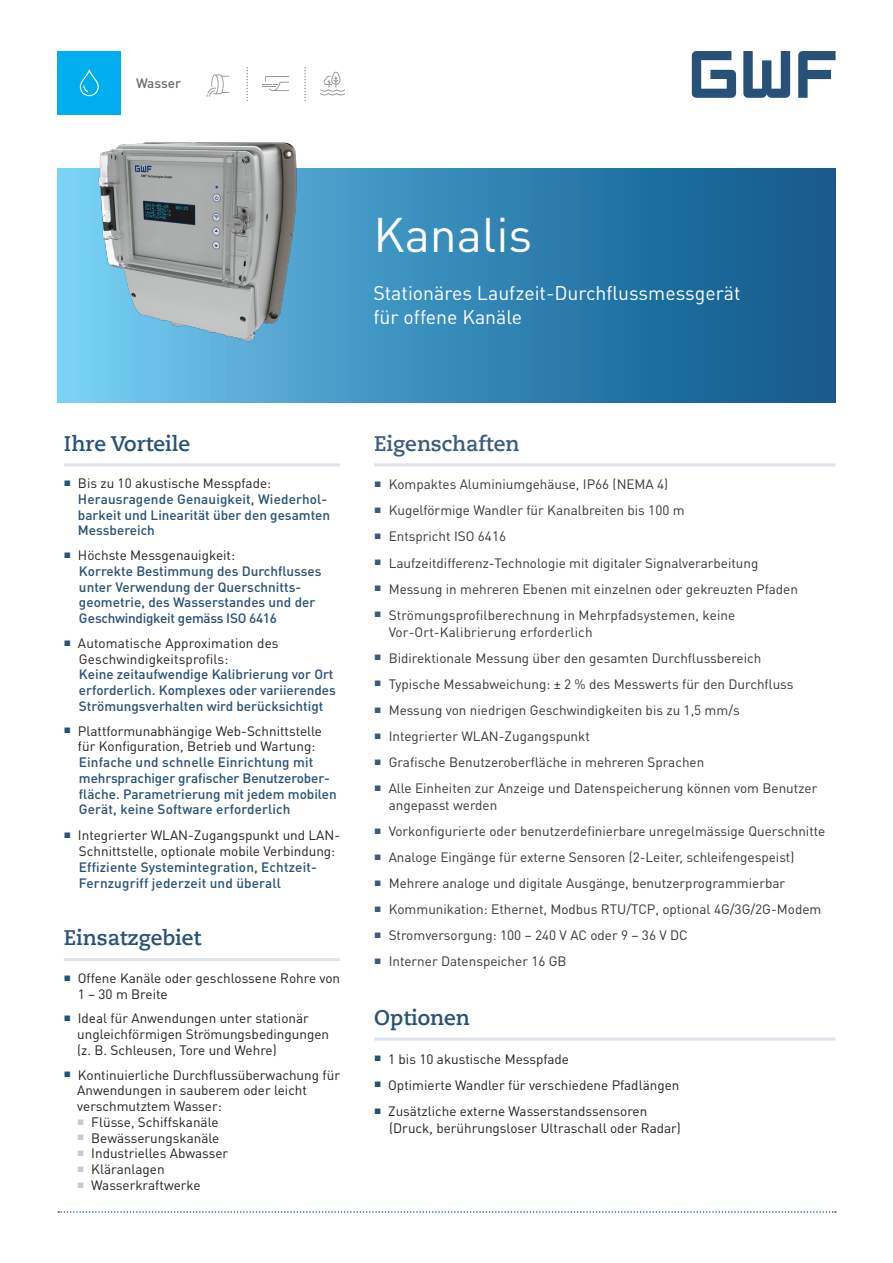
<style>
.page{position:relative;width:893px;height:1263px;background:#fff}
.page>*{position:absolute;margin:0;border:0;box-sizing:border-box;transform-origin:0 0}
.t1{font:48px "DIN Pro";color:#fff}
.Titel_Linie-unten{font:700 21px "Caecilia Com 75";color:#275177}
.t2{font:700 21px "Caecilia Com 75";color:#3c5b7d}
.t3{font:19.5px/24px "DIN Pro";color:#fff}
.t4{font:13.5px/17.1px "DIN Pro";color:#373535}
.Grundtext{font:13.5px/15.8px "DIN Pro";color:#231f20}
.Grundtext-2{font:500 13.5px/15.8px "DIN Pro";color:#275177}
.t5{font:500 13.5px "DIN Pro";color:#6c6d70}
.s1{font-weight:400;color:#231f20}
</style>
<div class="page">
<svg style="left:57px;top:169px;width:779px;height:234px;background:#2f7fae"></svg>
<svg style="left:692px;top:51px;width:144px;height:47px"></svg>
<svg style="left:207px;top:75px;width:22px;height:22px"></svg>
<img style="left:57px;top:142px;width:307px;height:204px">
<svg style="left:58px;top:1211px;width:778px;height:2px"></svg>
<div style="left:57px;top:51px;width:64px;height:64px;background:#00aeef"></div>
<svg style="left:246px;top:67px;width:2px;height:34px"></svg>
<svg style="left:304px;top:67px;width:2px;height:34px"></svg>
<svg style="left:320px;top:72px;width:25px;height:23px"></svg>
<svg style="left:262px;top:76px;width:27px;height:15px"></svg>
<svg style="left:80px;top:70px;width:19px;height:26px"></svg>
<hr style="left:64px;top:958px;width:276px;height:3px;background:#e1e3eb">
<hr style="left:374px;top:463px;width:462px;height:3px;background:#e1e3eb">
<hr style="left:64px;top:463px;width:276px;height:3px;background:#e1e3eb">
<hr style="left:374px;top:1037px;width:462px;height:3px;background:#e1e3eb">
<p class="t5" style="left:136px;top:74px;width:46px">Wasser</p>
<p class="t1" style="left:373px;top:202px;width:160px">Kanalis</p>
<p class="t3" style="left:373px;top:280px;width:368px">Stationäres Laufzeit-Durchflussmessgerät für offene Kanäle</p>
<p class="Titel_Linie-unten" style="left:64px;top:429px;width:128px">Ihre Vorteile</p>
<p class="Grundtext-2" style="left:78px;top:475px;width:254px;text-indent:-14px"><sup>■</sup> <span class="s1">Bis zu 10 akustische Messpfade:<br></span>Herausragende Genauigkeit, Wiederhol&shy;barkeit und Linearität über den gesamten<br>Messbereich</p>
<p class="Grundtext-2" style="left:79px;top:547px;width:244px;text-indent:-15px"><sup>■</sup> <span class="s1">Höchste Messgenauigkeit:<br></span>Korrekte Bestimmung des Durchflusses</p>
<p class="Grundtext-2" style="left:79px;top:578px;width:238px">unter Verwendung der Querschnitts&shy;geometrie, des Wasserstandes und der<br>Geschwindigkeit gemäss ISO 6416</p>
<p class="Grundtext" style="left:64px;top:634px;width:216px"><sup>■</sup> Automatische Approximation des</p>
<p class="Grundtext-2" style="left:79px;top:650px;width:258px"><span class="s1">Geschwindigkeitsprofils:<br></span>Keine zeitaufwendige Kalibrierung vor Ort erforderlich. Komplexes oder variierendes Strömungsverhalten wird berücksichtigt</p>
<p class="Grundtext" style="left:64px;top:722px;width:260px;text-align:center"><sup>■</sup> Plattformunabhängige Web-Schnittstelle für Konfiguration, Betrieb und Wartung:</p>
<p class="Grundtext-2" style="left:79px;top:754px;width:236px">Einfache und schnelle Einrichtung mit</p>
<p class="Grundtext-2" style="left:79px;top:769px;width:252px">mehrsprachiger grafischer Benutzerober-</p>
<p class="Grundtext-2" style="left:79px;top:785px;width:259px">fläche. Parametrierung mit jedem mobilen<br>Gerät, keine Software erforderlich</p>
<p class="Grundtext" style="left:79px;top:827px;width:263px;text-indent:-15px"><sup>■</sup> Integrierter WLAN-Zugangspunkt und LAN-<br>Schnittstelle, optionale mobile Verbindung:</p>
<p class="Grundtext-2" style="left:79px;top:859px;width:239px">Effiziente Systemintegration, Echtzeit-<br>Fernzugriff jederzeit und überall</p>
<p class="Titel_Linie-unten" style="left:64px;top:924px;width:139px">Einsatzgebiet</p>
<p class="Grundtext" style="left:78px;top:969px;width:264px;text-indent:-14px"><sup>■</sup> Offene Kanäle oder geschlossene Rohre von<br>1 – 30 m Breite</p>
<p class="Grundtext" style="left:77px;top:1010px;width:253px;text-indent:-14px"><sup>■</sup> Ideal für Anwendungen unter stationär ungleichförmigen Strömungsbedingungen (z. B. Schleusen, Tore und Wehre)</p>
<p class="Grundtext" style="left:77px;top:1066px;width:264px;text-indent:-14px"><sup>■</sup> Kontinuierliche Durchflussüberwachung für<br>Anwendungen in sauberem oder leicht verschmutztem Wasser:</p>
<p class="Grundtext" style="left:77px;top:1113px;width:143px"><sup>■</sup> Flüsse, Schiffskanäle</p>
<p class="Grundtext" style="left:77px;top:1129px;width:144px"><sup>■</sup> Bewässerungskanäle</p>
<p class="Grundtext" style="left:77px;top:1145px;width:153px"><sup>■</sup> Industrielles Abwasser</p>
<p class="Grundtext" style="left:77px;top:1161px;width:89px"><sup>■</sup> Kläranlagen</p>
<p class="Grundtext" style="left:77px;top:1176px;width:125px"><sup>■</sup> Wasserkraftwerke</p>
<p class="t2" style="left:374px;top:429px;width:147px">Eigenschaften</p>
<p class="t4" style="left:374px;top:475px;width:296px"><sup>■</sup> Kompaktes Aluminiumgehäuse, IP66 (NEMA 4)</p>
<p class="t4" style="left:374px;top:501px;width:312px"><sup>■</sup> Kugelförmige Wandler für Kanalbreiten bis 100 m</p>
<p class="t4" style="left:374px;top:527px;width:133px"><sup>■</sup> Entspricht ISO 6416</p>
<p class="t4" style="left:374px;top:553px;width:386px"><sup>■</sup> Laufzeitdifferenz-Technologie mit digitaler Signalverarbeitung</p>
<p class="t4" style="left:374px;top:579px;width:425px"><sup>■</sup> Messung in mehreren Ebenen mit einzelnen oder gekreuzten Pfaden</p>
<p class="t4" style="left:389px;top:606px;width:348px;text-indent:-14px"><sup>■</sup> Strömungsprofilberechnung in Mehrpfadsystemen, keine<br>Vor-Ort-Kalibrierung erforderlich</p>
<p class="t4" style="left:374px;top:649px;width:389px"><sup>■</sup> Bidirektionale Messung über den gesamten Durchflussbereich</p>
<p class="t4" style="left:374px;top:675px;width:421px"><sup>■</sup> Typische Messabweichung: ± 2 % des Messwerts für den Durchfluss</p>
<p class="t4" style="left:374px;top:701px;width:367px"><sup>■</sup> Messung von niedrigen Geschwindigkeiten bis zu 1,5 mm/s</p>
<p class="t4" style="left:374px;top:727px;width:217px"><sup>■</sup> Integrierter WLAN-Zugangspunkt</p>
<p class="t4" style="left:374px;top:753px;width:332px"><sup>■</sup> Grafische Benutzeroberfläche in mehreren Sprachen</p>
<p class="t4" style="left:389px;top:779px;width:430px;text-indent:-14px"><sup>■</sup> Alle Einheiten zur Anzeige und Datenspeicherung können vom Benutzer angepasst werden</p>
<p class="t4" style="left:374px;top:822px;width:453px"><sup>■</sup> Vorkonfigurierte oder benutzerdefinierbare unregelmässige Querschnitte</p>
<p class="t4" style="left:374px;top:848px;width:422px"><sup>■</sup> Analoge Eingänge für externe Sensoren (2-Leiter, schleifengespeist)</p>
<p class="t4" style="left:374px;top:874px;width:412px"><sup>■</sup> Mehrere analoge und digitale Ausgänge, benutzerprogrammierbar</p>
<p class="t4" style="left:374px;top:900px;width:449px"><sup>■</sup> Kommunikation: Ethernet, Modbus RTU/TCP, optional 4G/3G/2G-Modem</p>
<p class="t4" style="left:374px;top:926px;width:315px"><sup>■</sup> Stromversorgung: 100 – 240 V AC oder 9 – 36 V DC</p>
<p class="t4" style="left:374px;top:952px;width:194px"><sup>■</sup> Interner Datenspeicher 16 GB</p>
<p class="Titel_Linie-unten" style="left:374px;top:1003px;width:97px">Optionen</p>
<p class="Grundtext" style="left:374px;top:1050px;width:196px"><sup>■</sup> 1 bis 10 akustische Messpfade</p>
<p class="Grundtext" style="left:374px;top:1076px;width:307px"><sup>■</sup> Optimierte Wandler für verschiedene Pfadlängen</p>
<p class="Grundtext" style="left:389px;top:1102px;width:293px;line-height:17.1px;text-indent:-15px"><sup>■</sup> Zusätzliche externe Wasserstandssensoren (Druck, berührungsloser Ultraschall oder Radar)</p>
</div>
